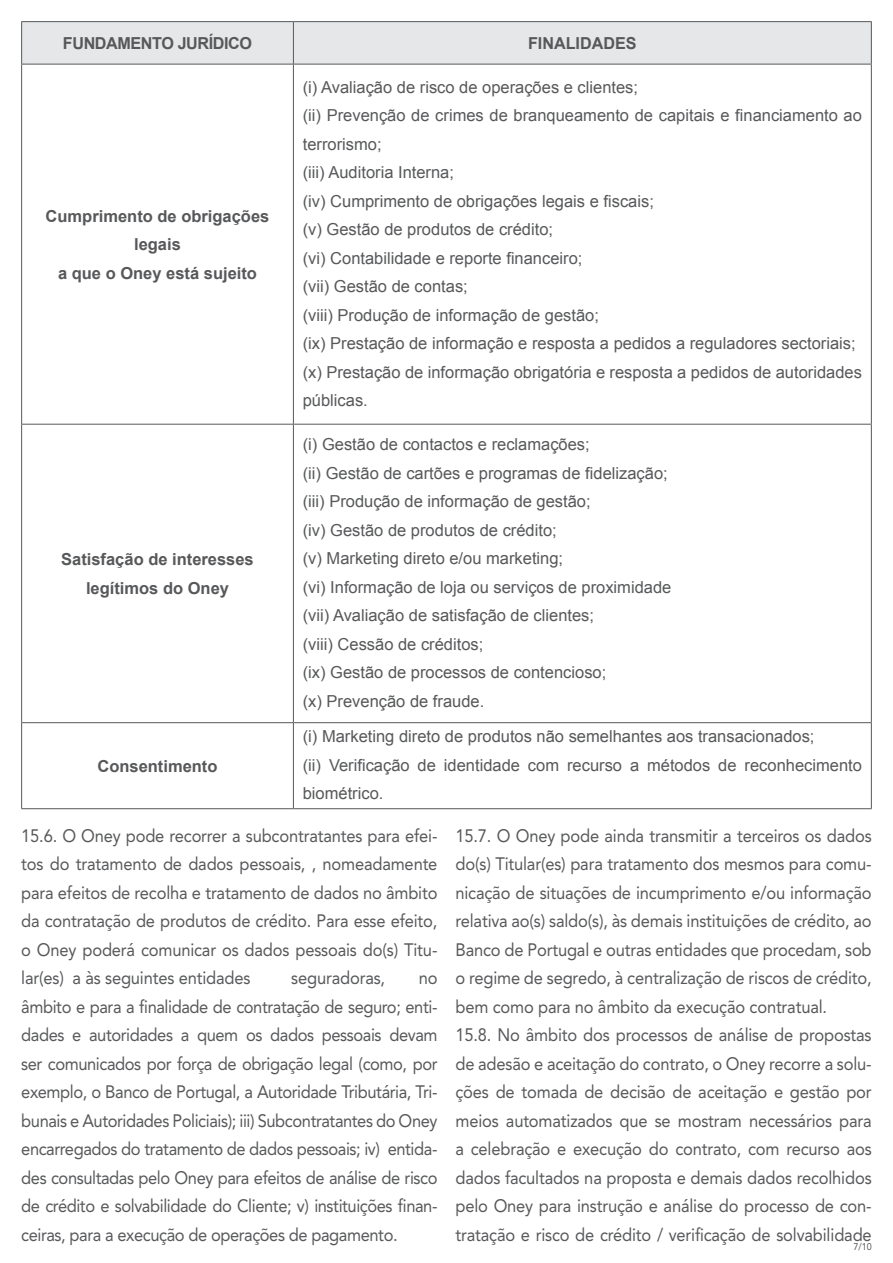
<style>
.page{position:relative;width:893px;height:1263px;background:#fff}
.page>*{position:absolute;margin:0;border:0;box-sizing:border-box;transform-origin:0 0}
.FO-Texto{font:18px/28.5px "Avenir LT Pro";letter-spacing:-.01em;color:#57585a;text-align:justify;scale:.92 1}
.t1{font:16.5px/28.5px "Arial";color:#57585a}
.t2{font:700 16.5px/28.5px "Arial";color:#57585a;text-align:center}
.t3{font:700 16.5px "Arial";letter-spacing:-.025em;color:#57585a}
.t4{font:9.75px "Avenir LT Pro";color:#57585a;scale:.92 1}
</style>
<div class="page">
<div style="left:22px;top:22px;width:849px;height:42px;background:#e6e7e9"></div>
<hr style="left:21px;top:21px;width:272px;height:1px;background:#57585a">
<hr style="left:21px;top:22px;width:1px;height:42px;background:#57585a">
<hr style="left:293px;top:21px;width:579px;height:1px;background:#57585a">
<hr style="left:293px;top:22px;width:1px;height:42px;background:#57585a">
<hr style="left:871px;top:22px;width:1px;height:42px;background:#57585a">
<hr style="left:21px;top:64px;width:272px;height:1px;background:#57585a">
<hr style="left:21px;top:64px;width:1px;height:360px;background:#57585a">
<hr style="left:293px;top:64px;width:579px;height:1px;background:#57585a">
<hr style="left:293px;top:64px;width:1px;height:360px;background:#57585a">
<hr style="left:871px;top:64px;width:1px;height:360px;background:#57585a">
<hr style="left:21px;top:424px;width:272px;height:1px;background:#57585a">
<hr style="left:21px;top:425px;width:1px;height:297px;background:#57585a">
<hr style="left:293px;top:424px;width:579px;height:1px;background:#57585a">
<hr style="left:293px;top:425px;width:1px;height:297px;background:#57585a">
<hr style="left:871px;top:425px;width:1px;height:297px;background:#57585a">
<hr style="left:21px;top:722px;width:272px;height:1px;background:#57585a">
<hr style="left:21px;top:723px;width:1px;height:85px;background:#57585a">
<hr style="left:293px;top:722px;width:579px;height:1px;background:#57585a">
<hr style="left:293px;top:723px;width:1px;height:85px;background:#57585a">
<hr style="left:871px;top:723px;width:1px;height:85px;background:#57585a">
<hr style="left:21px;top:808px;width:272px;height:1px;background:#57585a">
<hr style="left:293px;top:808px;width:579px;height:1px;background:#57585a">
<p class="t3" style="left:63px;top:32px;width:191px">FUNDAMENTO JURÍDICO</p>
<p class="t2" style="left:528px;top:29px;width:110px">FINALIDADES</p>
<p class="t2" style="left:46px;top:202px;width:225px">Cumprimento de obrigações legais</p>
<p class="t2" style="left:58px;top:259px;width:200px">a que o Oney está sujeito</p>
<p class="t2" style="left:61px;top:546px;width:194px">Satisfação de interesses</p>
<p class="t2" style="left:86px;top:574px;width:145px">legítimos do Oney</p>
<p class="t1" style="left:303px;top:73px;width:337px">(i) Avaliação de risco de operações e clientes;</p>
<p class="t1" style="left:303px;top:101px;width:561px">(ii) Prevenção de crimes de branqueamento de capitais e financiamento ao terrorismo;</p>
<p class="t1" style="left:303px;top:158px;width:153px">(iii) Auditoria Interna;</p>
<p class="t1" style="left:303px;top:187px;width:353px">(iv) Cumprimento de obrigações legais e fiscais;</p>
<p class="t1" style="left:303px;top:215px;width:252px">(v) Gestão de produtos de crédito;</p>
<p class="t1" style="left:303px;top:244px;width:281px">(vi) Contabilidade e reporte financeiro;</p>
<p class="t1" style="left:303px;top:272px;width:167px">(vii) Gestão de contas;</p>
<p class="t1" style="left:303px;top:301px;width:298px">(viii) Produção de informação de gestão;</p>
<p class="t1" style="left:303px;top:329px;width:554px">(ix) Prestação de informação e resposta a pedidos a reguladores sectoriais;</p>
<p class="t1" style="left:303px;top:358px;width:561px">(x) Prestação de informação obrigatória e resposta a pedidos de autoridades públicas.</p>
<p class="t1" style="left:303px;top:430px;width:289px">(i) Gestão de contactos e reclamações;</p>
<p class="t1" style="left:303px;top:459px;width:366px">(ii) Gestão de cartões e programas de fidelização;</p>
<p class="t1" style="left:303px;top:487px;width:289px">(iii) Produção de informação de gestão;</p>
<p class="t1" style="left:303px;top:516px;width:256px">(iv) Gestão de produtos de crédito;</p>
<p class="t1" style="left:303px;top:544px;width:262px">(v) Marketing direto e/ou marketing;</p>
<p class="t1" style="left:303px;top:573px;width:370px">(vi) Informação de loja ou serviços de proximidade</p>
<p class="t1" style="left:303px;top:601px;width:293px">(vii) Avaliação de satisfação de clientes;</p>
<p class="t1" style="left:303px;top:630px;width:182px">(viii) Cessão de créditos;</p>
<p class="t1" style="left:303px;top:658px;width:305px">(ix) Gestão de processos de contencioso;</p>
<p class="t1" style="left:303px;top:687px;width:183px">(x) Prevenção de fraude.</p>
<p class="t1" style="left:303px;top:722px;width:513px">(i) Marketing direto de produtos não semelhantes aos transacionados;</p>
<p class="t1" style="left:303px;top:751px;width:561px">(ii) Verificação de identidade com recurso a métodos de reconhecimento biométrico.</p>
<p class="FO-Texto" style="left:21px;top:821px;width:454px">15.6. O Oney pode recorrer a subcontratantes para efei&shy;tos do tratamento de dados pessoais, , nomeadamente para efeitos de recolha e tratamento de dados no âmbito da contratação de produtos de crédito. Para esse efeito, o Oney poderá comunicar os dados pessoais do(s) Titu&shy;lar(es) a às seguintes entidades</p>
<p class="t2" style="left:97px;top:752px;width:122px">Consentimento</p>
<p class="FO-Texto" style="left:455px;top:821px;width:454px">15.7. O Oney pode ainda transmitir a terceiros os dados do(s) Titular(es) para tratamento dos mesmos para comu&shy;nicação de situações de incumprimento e/ou informação relativa ao(s) saldo(s), às demais instituições de crédito, ao Banco de Portugal e outras entidades que procedam, sob o regime de segredo, à centralização de riscos de crédito, bem como para no âmbito da execução contratual.</p>
<p class="FO-Texto" style="left:455px;top:1020px;width:454px">15.8. No âmbito dos processos de análise de propostas de adesão e aceitação do contrato, o Oney recorre a solu&shy;ções de tomada de decisão de aceitação e gestão por meios automatizados que se mostram necessários para a celebração e execução do contrato, com recurso aos dados facultados na proposta e demais dados recolhidos pelo Oney para instrução e análise do processo de con&shy;tratação e risco de crédito / verificação de solvabilidade</p>
<p class="FO-Texto" style="left:291px;top:963px;width:104px">seguradoras,</p>
<p class="FO-Texto" style="left:21px;top:963px;width:454px;text-indent:397px">no âmbito e para a finalidade de contratação de seguro; enti&shy;dades e autoridades a quem os dados pessoais devam ser comunicados por força de obrigação legal (como, por exemplo, o Banco de Portugal, a Autoridade Tributária, Tri&shy;bunais e Autoridades Policiais); iii) Subcontratantes do Oney encarregados do tratamento de dados pessoais; iv) entida&shy;des consultadas pelo Oney para efeitos de análise de risco de crédito e solvabilidade do Cliente; v) instituições finan&shy;ceiras, para a execução de operações de pagamento.</p>
<p class="t4" style="left:853px;top:1241px;width:21px">7/10</p>
</div>
